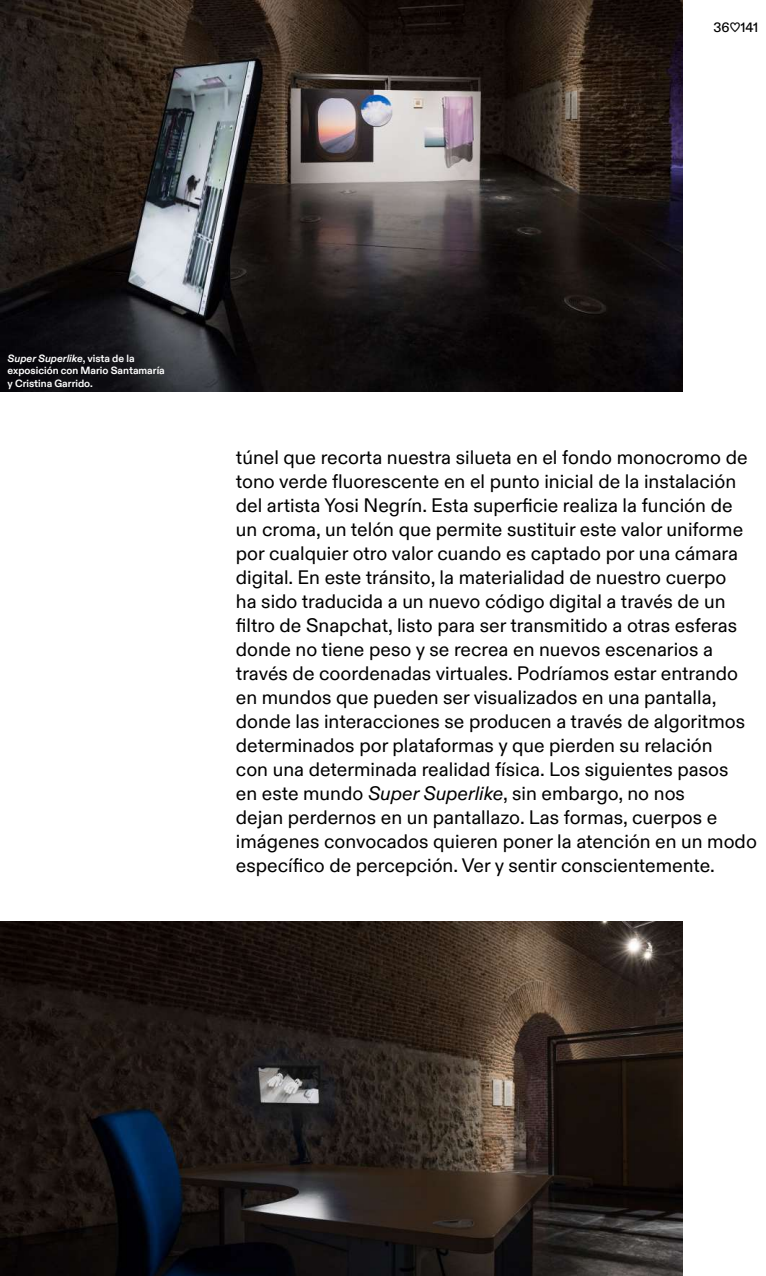
<style>
.page{position:relative;width:766px;height:1276px;background:#fff}
.page>*{position:absolute;margin:0;border:0;box-sizing:border-box;transform-origin:0 0}
.t1{font:19.5px/24px "ABC Diatype";color:#000}
.t2{font:500 13.5px "ABC Diatype";color:#000}
.t3{font:700 10.5px/12.6px "ABC Diatype";color:#fff}
.s1{font-style:italic}
</style>
<div class="page">
<img style="left:0;top:0;width:682px;height:392px">
<img style="left:0;top:921px;width:682px;height:355px">
<p class="t2" style="left:713px;top:17px;width:46px">36♡141</p>
<p class="t3" style="left:8px;top:351px;width:159px"><span class="s1">Super Superlike</span>, vista de la exposición con Mario Santamaría y Cristina Garrido.</p>
<p class="t1" style="left:236px;top:444px;width:522px">túnel que recorta nuestra silueta en el fondo monocromo de tono verde fluorescente en el punto inicial de la instalación del artista Yosi Negrín. Esta superficie realiza la función de un croma, un telón que permite sustituir este valor uniforme por cualquier otro valor cuando es captado por una cámara digital. En este tránsito, la materialidad de nuestro cuerpo<br>ha sido traducida a un nuevo código digital a través de un filtro de Snapchat, listo para ser transmitido a otras esferas donde no tiene peso y se recrea en nuevos escenarios a través de coordenadas virtuales. Podríamos estar entrando en mundos que pueden ser visualizados en una pantalla, donde las interacciones se producen a través de algoritmos determinados por plataformas y que pierden su relación<br>con una determinada realidad física. Los siguientes pasos<br>en este mundo <span class="s1">Super Superlike</span>, sin embargo, no nos<br>dejan perdernos en un pantallazo. Las formas, cuerpos e imágenes convocados quieren poner la atención en un modo específico de percepción. Ver y sentir conscientemente.</p>
</div>
